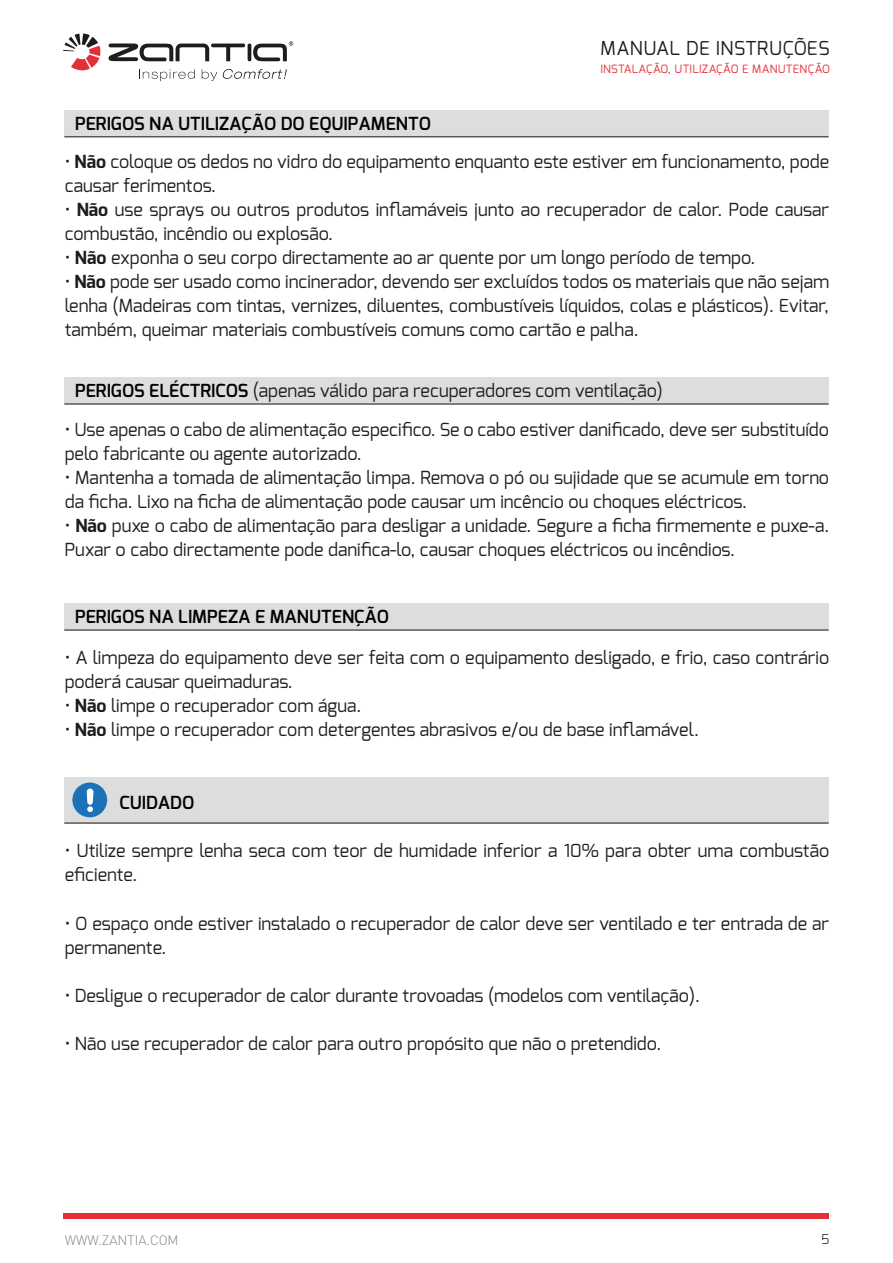
<style>
.page{position:relative;width:893px;height:1263px;background:#fff}
.page>*{position:absolute;margin:0;border:0;box-sizing:border-box;transform-origin:0 0}
.t1{font:19.2px "Exo";letter-spacing:.03em;color:#1d1d1b}
.t2{font:18px/24px "Exo";color:#1d1d1b}
.t3{font:600 18px "Exo";color:#000101}
.t4{font:300 13.5px "DIN";color:#878787}
.t5{font:300 13.5px "Exo";color:#1d1d1b}
.t6{font:11.4px "Exo";letter-spacing:.03em;color:#e62e39}
.s1{font-weight:700}
.s2{font-weight:600;color:#000101}
</style>
<div class="page">
<div style="left:64px;top:377px;width:765px;height:27px;background:#dcdddd"></div>
<hr style="left:64px;top:403px;width:765px;height:2px;background:#5b5858">
<div style="left:64px;top:603px;width:765px;height:27px;background:#dcdddd"></div>
<hr style="left:64px;top:629px;width:765px;height:2px;background:#5b5858">
<div style="left:64px;top:110px;width:765px;height:27px;background:#dcdddd"></div>
<hr style="left:64px;top:136px;width:765px;height:1px;background:#5b5858">
<div style="left:64px;top:777px;width:765px;height:46px;background:#dcdddd"></div>
<hr style="left:64px;top:822px;width:765px;height:2px;background:#5b5858">
<div style="left:72px;top:782px;width:35px;height:35px;background:#1d71b8;border-radius:50%"></div>
<svg style="left:87px;top:788px;width:6px;height:24px"></svg>
<div style="left:64px;top:1214px;width:765px;height:5px;background:#e62e39"></div>
<svg style="left:142px;top:69px;width:53px;height:12px"></svg>
<svg style="left:202px;top:69px;width:15px;height:12px"></svg>
<svg style="left:223px;top:69px;width:64px;height:10px"></svg>
<svg style="left:253px;top:41px;width:40px;height:20px"></svg>
<hr style="left:248px;top:44px;width:3px;height:17px;background:#1d1d1b;border-radius:2px">
<hr style="left:211px;top:44px;width:34px;height:3px;background:#1d1d1b;border-radius:2px">
<svg style="left:63px;top:34px;width:38px;height:37px"></svg>
<svg style="left:108px;top:43px;width:101px;height:18px"></svg>
<p class="t3" style="left:75px;top:112px;width:357px">PERIGOS NA UTILIZAÇÃO DO EQUIPAMENTO</p>
<p class="t1" style="left:600px;top:36px;width:231px">MANUAL DE INSTRUÇÕES</p>
<p class="t6" style="left:600px;top:62px;width:231px">INSTALAÇÃO, UTILIZAÇÃO E MANUTENÇÃO</p>
<p class="t2" style="left:65px;top:149px;width:766px">• <span class="s1">Não</span> coloque os dedos no vidro do equipamento enquanto este estiver em funcionamento, pode causar ferimentos.</p>
<p class="t2" style="left:65px;top:197px;width:766px">• <span class="s1">Não</span> use sprays ou outros produtos inflamáveis junto ao recuperador de calor. Pode causar combustão, incêndio ou explosão.</p>
<p class="t2" style="left:65px;top:245px;width:692px">• <span class="s1">Não</span> exponha o seu corpo directamente ao ar quente por um longo período de tempo.</p>
<p class="t2" style="left:65px;top:269px;width:766px;text-align:justify">• <span class="s1">Não</span> pode ser usado como incinerador, devendo ser excluídos todos os materiais que não sejam lenha (Madeiras com tintas, vernizes, diluentes, combustíveis líquidos, colas e plásticos). Evitar, também, queimar materiais combustíveis comuns como cartão e palha.</p>
<p class="t2" style="left:75px;top:378px;width:589px"><span class="s2">PERIGOS ELÉCTRICOS</span> (apenas válido para recuperadores com ventilação)</p>
<p class="t2" style="left:65px;top:417px;width:766px">• Use apenas o cabo de alimentação especifico. Se o cabo estiver danificado, deve ser substituído pelo fabricante ou agente autorizado.</p>
<p class="t2" style="left:65px;top:465px;width:766px">• Mantenha a tomada de alimentação limpa. Remova o pó ou sujidade que se acumule em torno da ficha. Lixo na ficha de alimentação pode causar um incêncio ou choques eléctricos.</p>
<p class="t2" style="left:65px;top:513px;width:766px">• <span class="s1">Não</span> puxe o cabo de alimentação para desligar a unidade. Segure a ficha firmemente e puxe-a.<br>Puxar o cabo directamente pode danifica-lo, causar choques eléctricos ou incêndios.</p>
<p class="t3" style="left:75px;top:605px;width:315px">PERIGOS NA LIMPEZA E MANUTENÇÃO</p>
<p class="t2" style="left:65px;top:645px;width:766px">• A limpeza do equipamento deve ser feita com o equipamento desligado, e frio, caso contrário poderá causar queimaduras.</p>
<p class="t2" style="left:65px;top:693px;width:298px">• <span class="s1">Não</span> limpe o recuperador com água.</p>
<p class="t2" style="left:65px;top:717px;width:636px">• <span class="s1">Não</span> limpe o recuperador com detergentes abrasivos e/ou de base inflamável.</p>
<p class="t3" style="left:119px;top:791px;width:76px">CUIDADO</p>
<p class="t2" style="left:65px;top:839px;width:766px">• Utilize sempre lenha seca com teor de humidade inferior a 10% para obter uma combustão eficiente.</p>
<p class="t2" style="left:65px;top:911px;width:766px">• O espaço onde estiver instalado o recuperador de calor deve ser ventilado e ter entrada de ar permanente.</p>
<p class="t2" style="left:65px;top:983px;width:637px">• Desligue o recuperador de calor durante trovoadas (modelos com ventilação).</p>
<p class="t2" style="left:65px;top:1031px;width:598px">• Não use recuperador de calor para outro propósito que não o pretendido.</p>
<p class="t4" style="left:65px;top:1232px;width:115px">WWW.ZANTIA.COM</p>
<p class="t5" style="left:821px;top:1230px;width:10px">5</p>
</div>
